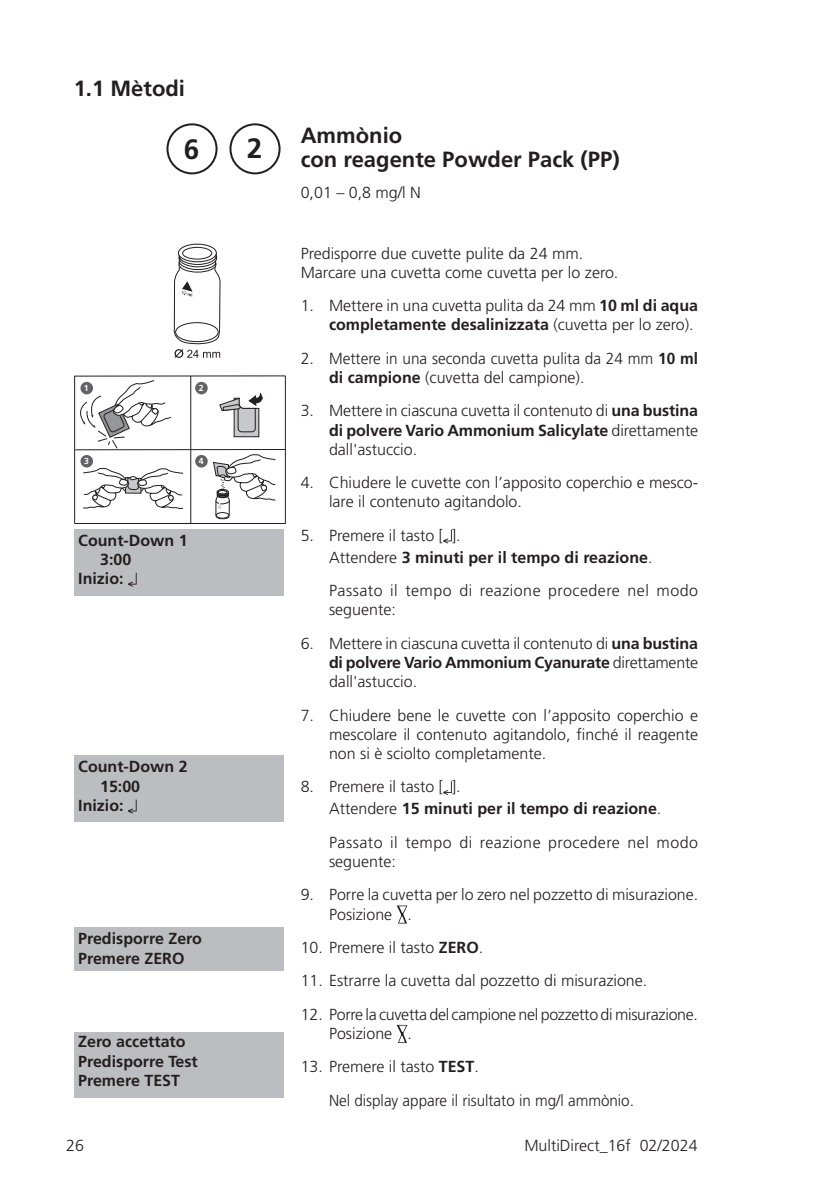
<style>
.page{position:relative;width:840px;height:1191px;background:#fff}
.page>*{position:absolute;margin:0;border:0;box-sizing:border-box;transform-origin:0 0}
.t1{font:700 28px "Frutiger LT Pro";color:#231f20}
.t2{font:700 22px/24.2px "Frutiger LT Pro";color:#231f20}
.t3{font:300 16px/19.2px "Frutiger LT Pro";color:#231f20}
.t4{font:700 16px/19.2px "Frutiger LT Pro";color:#231f20}
.t5{font:300 16px/19.2px "Frutiger LT Pro";letter-spacing:.03em;color:#231f20}
.t6{font:300 16px/19.2px "Frutiger LT Pro";letter-spacing:-.02em;color:#231f20}
.t7{font:700 8.8px "Frutiger";color:#fff}
.s1{font-weight:700}
</style>
<div class="page">
<svg style="left:443px;top:530px;width:8px;height:13px"></svg>
<svg style="left:443px;top:781px;width:8px;height:14px"></svg>
<svg style="left:396px;top:905px;width:11px;height:18px"></svg>
<svg style="left:396px;top:1025px;width:11px;height:18px"></svg>
<svg style="left:174px;top:244px;width:46px;height:114px"></svg>
<svg style="left:83px;top:468px;width:100px;height:41px"></svg>
<div style="left:195px;top:382px;width:12px;height:12px;background:#636366;border-radius:50%"></div>
<div style="left:80px;top:455px;width:13px;height:12px;background:#636366;border-radius:50%"></div>
<hr style="left:74px;top:376px;width:211px;height:1px;background:#231f20">
<hr style="left:75px;top:523px;width:210px;height:1px;background:#231f20">
<hr style="left:75px;top:449px;width:210px;height:1px;background:#231f20">
<svg style="left:75px;top:376px;width:103px;height:73px"></svg>
<div style="left:195px;top:455px;width:12px;height:12px;background:#636366;border-radius:50%"></div>
<hr style="left:285px;top:376px;width:1px;height:147px;background:#231f20">
<hr style="left:74px;top:376px;width:1px;height:147px;background:#231f20">
<hr style="left:190px;top:376px;width:1px;height:147px;background:#231f20">
<svg style="left:213px;top:376px;width:70px;height:143px"></svg>
<div style="left:74px;top:529px;width:209px;height:66px;background:#bcbdc0"></div>
<svg style="left:128px;top:573px;width:9px;height:14px"></svg>
<div style="left:74px;top:1031px;width:209px;height:66px;background:#bcbdc0"></div>
<div style="left:74px;top:927px;width:209px;height:43px;background:#bcbdc0"></div>
<div style="left:74px;top:755px;width:209px;height:67px;background:#bcbdc0"></div>
<svg style="left:128px;top:799px;width:9px;height:14px"></svg>
<div style="left:166px;top:123px;width:51px;height:51px;border:2px solid #231f20;border-radius:50%"></div>
<div style="left:229px;top:123px;width:51px;height:51px;border:2px solid #231f20;border-radius:50%"></div>
<h2 class="t2" style="left:74px;top:76px;width:113px">1.1 Mètodi</h2>
<h1 class="t1" style="left:184px;top:132px;width:17px">6</h1>
<h1 class="t1" style="left:247px;top:132px;width:17px">2</h1>
<p class="t7" style="left:84px;top:383px;width:6px">1</p>
<p class="t7" style="left:199px;top:383px;width:6px">2</p>
<p class="t7" style="left:84px;top:456px;width:6px">3</p>
<p class="t7" style="left:199px;top:456px;width:6px">4</p>
<p class="t4" style="left:78px;top:530px;width:111px">Count-Down 1</p>
<p class="t4" style="left:100px;top:549px;width:33px">3:00</p>
<p class="t4" style="left:78px;top:569px;width:47px">Inizio:</p>
<p class="t4" style="left:78px;top:757px;width:111px">Count-Down 2</p>
<p class="t4" style="left:100px;top:776px;width:42px">15:00</p>
<p class="t4" style="left:78px;top:795px;width:47px">Inizio:</p>
<p class="t4" style="left:78px;top:929px;width:125px">Predisporre Zero<br>Premere ZERO</p>
<p class="t4" style="left:78px;top:1032px;width:121px">Zero accettato<br>Predisporre Test<br>Premere TEST</p>
<h2 class="t2" style="left:300px;top:123px;width:320px">Ammònio<br>con reagente Powder Pack (PP)</h2>
<p class="t3" style="left:300px;top:182px;width:122px">0,01 – 0,8 mg/l N</p>
<p class="t3" style="left:300px;top:243px;width:319px">Predisporre due cuvette pulite da 24 mm.<br>Marcare una cuvetta come cuvetta per lo zero.</p>
<p class="t3" style="left:300px;top:296px;width:398px;text-align:right">1. Mettere in una cuvetta pulita da 24 mm <span class="s1">10 ml di aqua completamente desalinizzata</span> (cuvetta per lo zero).</p>
<p class="t3" style="left:329px;top:349px;width:370px;text-indent:-28px">2. Mettere in una seconda cuvetta pulita da 24 mm <span class="s1">10 ml di campione</span> (cuvetta del campione).</p>
<p class="t3" style="left:329px;top:401px;width:370px;text-align:justify;text-indent:-28px">3. Mettere in ciascuna cuvetta il contenuto di <span class="s1">una bustina di polvere Vario Ammonium Salicylate</span> direttamente dall'astuccio.</p>
<p class="t3" style="left:329px;top:473px;width:370px;text-indent:-28px">4. Chiudere le cuvette con l’apposito coperchio e mesco&shy;lare il contenuto agitandolo.</p>
<p class="t3" style="left:329px;top:524px;width:325px;line-height:22px;text-indent:-28px">5. Premere il tasto [ ].<br>Attendere <span class="s1">3 minuti per il tempo di reazione</span>.</p>
<p class="t5" style="left:329px;top:581px;width:370px">Passato il tempo di reazione procedere nel modo seguente:</p>
<p class="t3" style="left:329px;top:633px;width:370px;text-align:justify;text-indent:-28px">6. Mettere in ciascuna cuvetta il contenuto di <span class="s1">una bustina di polvere Vario Ammonium Cyanurate</span> direttamente dall'astuccio.</p>
<p class="t3" style="left:329px;top:705px;width:370px;text-align:justify;text-indent:-28px">7. Chiudere bene le cuvette con l’apposito coperchio e mescolare il contenuto agitandolo, finché il reagente non si è sciolto completamente.</p>
<p class="t3" style="left:329px;top:776px;width:333px;line-height:22px;text-indent:-28px">8. Premere il tasto [ ].<br>Attendere <span class="s1">15 minuti per il tempo di reazione</span>.</p>
<p class="t5" style="left:329px;top:832px;width:370px">Passato il tempo di reazione procedere nel modo seguente:</p>
<p class="t3" style="left:329px;top:885px;width:370px;text-indent:-28px">9. Porre la cuvetta per lo zero nel pozzetto di misurazione.<br>Posizione .</p>
<p class="t3" style="left:300px;top:938px;width:184px">10. Premere il tasto <span class="s1">ZERO</span>.</p>
<p class="t3" style="left:300px;top:971px;width:348px">11. Estrarre la cuvetta dal pozzetto di misurazione.</p>
<p class="t6" style="left:329px;top:1004px;width:370px;text-indent:-28px">12. Porre la cuvetta del campione nel pozzetto di misurazione.<br>Posizione .</p>
<p class="t3" style="left:329px;top:1050px;width:306px;line-height:33.4px;text-indent:-28px">13. Premere il tasto <span class="s1">TEST</span>.<br>Nel display appare il risultato in mg/l ammònio.</p>
<p class="t3" style="left:66px;top:1136px;width:19px">26</p>
<p class="t3" style="left:524px;top:1136px;width:175px">MultiDirect_16f 02/2024</p>
</div>
